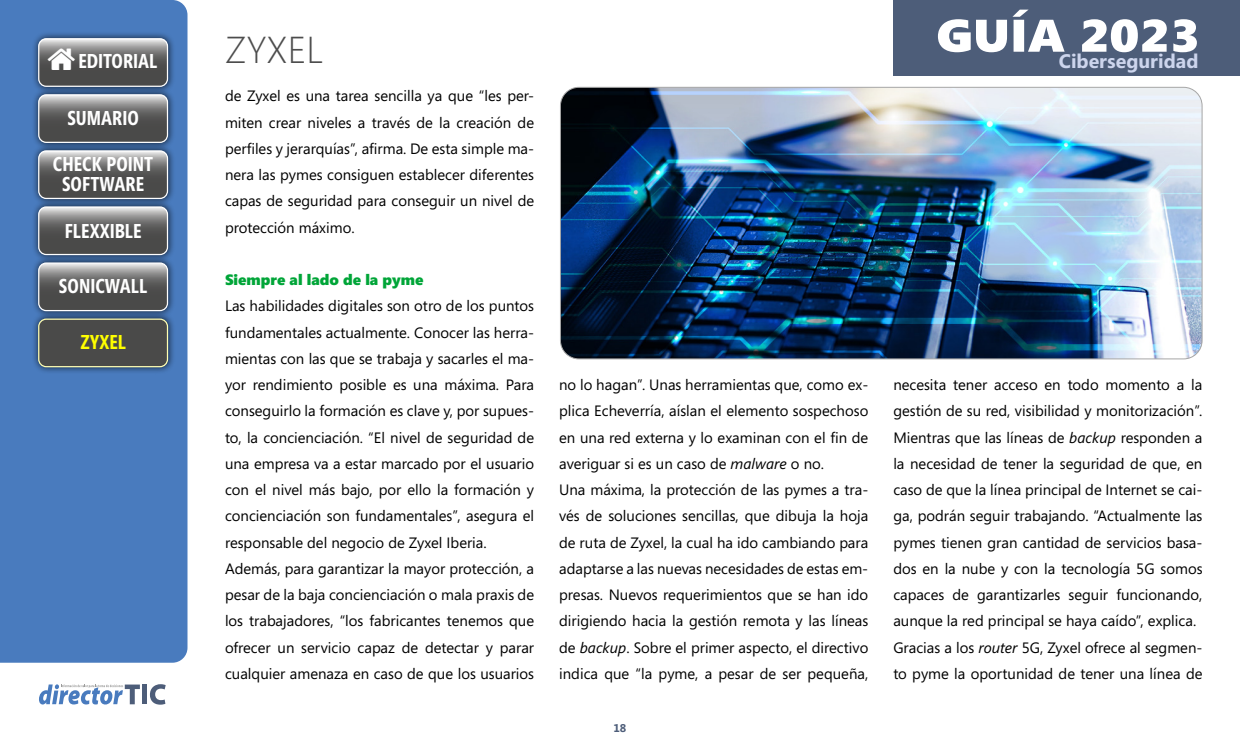
<style>
.page{position:relative;width:1240px;height:744px;background:#fff}
.page>*{position:absolute;margin:0;border:0;box-sizing:border-box;transform-origin:0 0}
.t1{font:900 45.62px "Segoe";color:#fff;scale:1.1 1}
.t2{font:300 37.5px "Segoe";color:#4d4d4d}
.t3{font:700 20px/20px "Segoe Condensed";color:#fff;text-align:center}
.t4{font:700 20px "Segoe Condensed";color:#ff0}
.t5{font:700 19.62px "Segoe";color:#cdd5ed}
.t6{font:15px/26.2px "Segoe";color:#000}
.t7{font:900 15px "Segoe";color:#00a538}
.t8{font:700 11.25px "Segoe";color:#4d5d79}
.s1{font-style:italic}
</style>
<div class="page">
<div style="left:142px;top:684px;width:5px;height:20px;background:#4d5d79"></div>
<svg style="left:150px;top:684px;width:16px;height:20px"></svg>
<svg style="left:39px;top:684px;width:101px;height:20px"></svg>
<div style="left:894px;top:0;width:346px;height:75px;background:#4d5d79"></div>
<div style="left:0;top:0;width:188px;height:662px;background:#497bbe"></div>
<div style="left:31px;top:31px;width:144px;height:63px;background:#000;opacity:.75"></div>
<div style="left:38px;top:38px;width:130px;height:49px;border:1px solid #fff;border-radius:8px"></div>
<div style="left:31px;top:255px;width:144px;height:63px;background:#000;opacity:.75"></div>
<svg style="left:39px;top:263px;width:129px;height:47px;background:#6c6b6b"></svg>
<div style="left:38px;top:262px;width:130px;height:49px;border:1px solid #fff;border-radius:8px"></div>
<div style="left:31px;top:199px;width:144px;height:63px;background:#000;opacity:.75"></div>
<svg style="left:39px;top:207px;width:129px;height:47px;background:#6b6b6b"></svg>
<div style="left:38px;top:206px;width:130px;height:49px;border:1px solid #fff;border-radius:8px"></div>
<div style="left:31px;top:311px;width:144px;height:63px;background:#000;opacity:.75"></div>
<div style="left:39px;top:319px;width:129px;height:48px;background:#4a4a49;border-radius:8px"></div>
<div style="left:38px;top:318px;width:130px;height:49px;border:1px solid #ffffb3;border-radius:8px"></div>
<div style="left:31px;top:87px;width:144px;height:63px;background:#000;opacity:.75"></div>
<svg style="left:39px;top:95px;width:129px;height:47px;background:#6b6b6a"></svg>
<div style="left:38px;top:94px;width:130px;height:49px;border:1px solid #fff;border-radius:8px"></div>
<div style="left:31px;top:143px;width:144px;height:63px;background:#000;opacity:.75"></div>
<svg style="left:39px;top:151px;width:129px;height:47px;background:#6b6b6a"></svg>
<div style="left:38px;top:150px;width:130px;height:49px;border:1px solid #fff;border-radius:8px"></div>
<img style="left:560px;top:87px;width:641px;height:272px">
<svg style="left:39px;top:39px;width:129px;height:47px;background:#6f6f6f"></svg>
<h1 class="t1" style="left:936px;top:9px;width:241px">GUÍA 2023</h1>
<h2 class="t2" style="left:225px;top:28px;width:100px">ZYXEL</h2>
<h3 class="t3" style="left:78px;top:51px;width:81px">EDITORIAL</h3>
<h3 class="t5" style="left:1059px;top:47px;width:141px">Ciberseguridad</h3>
<h3 class="t3" style="left:67px;top:108px;width:73px">SUMARIO</h3>
<h3 class="t3" style="left:53px;top:154px;width:102px">CHECK POINT<br>SOFTWARE</h3>
<h3 class="t3" style="left:65px;top:221px;width:78px">FLEXXIBLE</h3>
<h3 class="t3" style="left:59px;top:276px;width:90px">SONICWALL</h3>
<h3 class="t4" style="left:80px;top:331px;width:47px">ZYXEL</h3>
<p class="t6" style="left:225px;top:82px;width:311px;text-align:justify">de Zyxel es una tarea sencilla ya que “les per&shy;miten crear niveles a través de la creación de perfiles y jerarquías”, afirma. De esta simple ma&shy;nera las pymes consiguen establecer diferentes capas de seguridad para conseguir un nivel de protección máximo.</p>
<p class="t7" style="left:225px;top:271px;width:200px">Siempre al lado de la pyme</p>
<p class="t6" style="left:225px;top:292px;width:311px">Las habilidades digitales son otro de los puntos fundamentales actualmente. Conocer las herra&shy;mientas con las que se trabaja y sacarles el ma&shy;yor rendimiento posible es una máxima. Para conseguirlo la formación es clave y, por supues&shy;to, la concienciación. “El nivel de seguridad de una empresa va a estar marcado por el usuario con el nivel más bajo, por ello la formación y concienciación son fundamentales”, asegura el responsable del negocio de Zyxel Iberia.<br>Además, para garantizar la mayor protección, a pesar de la baja concienciación o mala praxis de los trabajadores, “los fabricantes tenemos que ofrecer un servicio capaz de detectar y parar cualquier amenaza en caso de que los usuarios</p>
<p class="t6" style="left:559px;top:371px;width:311px">no lo hagan”. Unas herramientas que, como ex&shy;plica Echeverría, aíslan el elemento sospechoso en una red externa y lo examinan con el fin de averiguar si es un caso de <span class="s1">malware</span> o no.<br>Una máxima, la protección de las pymes a tra&shy;vés de soluciones sencillas, que dibuja la hoja de ruta de Zyxel, la cual ha ido cambiando para adaptarse a las nuevas necesidades de estas em&shy;presas. Nuevos requerimientos que se han ido dirigiendo hacia la gestión remota y las líneas de <span class="s1">backup</span>. Sobre el primer aspecto, el directivo indica que “la pyme, a pesar de ser pequeña,</p>
<p class="t6" style="left:893px;top:371px;width:311px">necesita tener acceso en todo momento a la gestión de su red, visibilidad y monitorización”.<br>Mientras que las líneas de <span class="s1">backup</span> responden a la necesidad de tener la seguridad de que, en caso de que la línea principal de Internet se cai&shy;ga, podrán seguir trabajando. “Actualmente las pymes tienen gran cantidad de servicios basa&shy;dos en la nube y con la tecnología 5G somos capaces de garantizarles seguir funcionando, aunque la red principal se haya caído”, explica.<br>Gracias a los <span class="s1">router</span> 5G, Zyxel ofrece al segmen&shy;to pyme la oportunidad de tener una línea de</p>
<p class="t8" style="left:614px;top:720px;width:14px">18</p>
</div>
